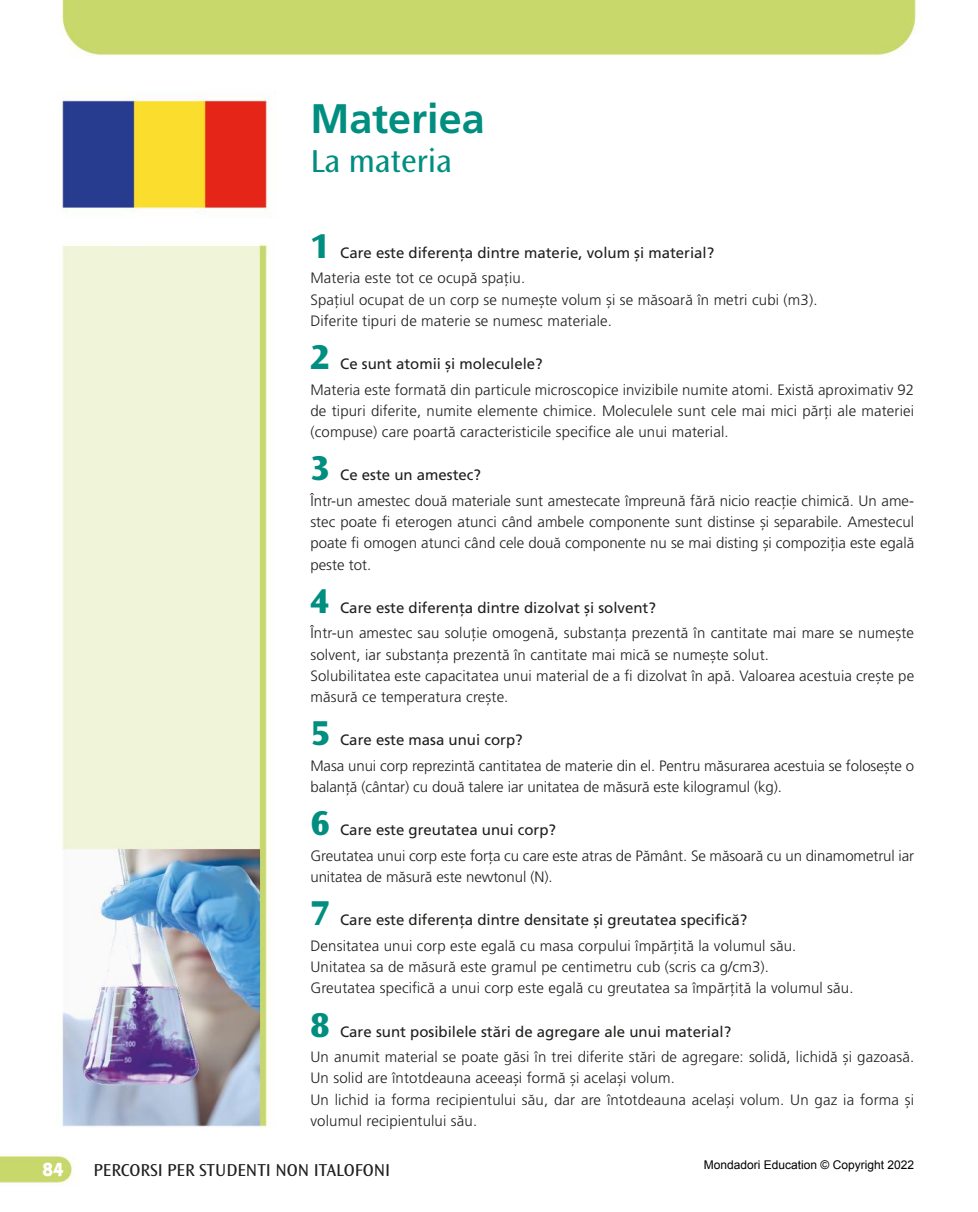
<style>
.page{position:relative;width:978px;height:1212px;background:#fff}
.page>*{position:absolute;margin:0;border:0;box-sizing:border-box;transform-origin:0 0}
.t1{font:700 41.25px "Frutiger LT Pro";color:#008e80}
.t2{font:800 36px "Ocean Sans Std";color:#008e80}
.t3{font:33px "Ocean Sans Std";color:#008e80}
.t4{font:700 19.2px "ITC Kabel Std";color:#fff}
.t5{font:18px "Ocean Sans Std";color:#20201e}
.t6{font:300 15px/21.1px "Frutiger LT Pro";letter-spacing:.01em;color:#20201e}
.t7{font:15px "Frutiger LT Pro";color:#20201e}
.t8{font:12px "Arial";color:#000}
</style>
<div class="page">
<img style="left:0;top:0;width:920px;height:1184px">
<h1 class="t1" style="left:310px;top:102px;width:176px">Materiea</h1>
<h3 class="t3" style="left:310px;top:148px;width:143px">La materia</h3>
<h2 class="t2" style="left:310px;top:224px;width:21px">1</h2>
<p class="t7" style="left:340px;top:246px;width:376px">Care este diferența dintre materie, volum și material?</p>
<p class="t6" style="left:310px;top:268px;width:509px">Materia este tot ce ocupă spațiu.<br>Spațiul ocupat de un corp se numește volum și se măsoară în metri cubi (m3).<br>Diferite tipuri de materie se numesc materiale.</p>
<h2 class="t2" style="left:310px;top:336px;width:21px">2</h2>
<p class="t7" style="left:340px;top:358px;width:204px">Ce sunt atomii și moleculele?</p>
<p class="t6" style="left:310px;top:379px;width:605px;text-align:justify">Materia este formată din particule microscopice invizibile numite atomi. Există aproximativ 92 de tipuri diferite, numite elemente chimice. Moleculele sunt cele mai mici părți ale materiei (compuse) care poartă caracteristicile specifice ale unui material.</p>
<h2 class="t2" style="left:310px;top:447px;width:21px">3</h2>
<p class="t7" style="left:340px;top:469px;width:142px">Ce este un amestec?</p>
<p class="t6" style="left:310px;top:490px;width:605px;text-align:justify">Într-un amestec două materiale sunt amestecate împreună fără nicio reacție chimică. Un ame&shy;stec poate fi eterogen atunci când ambele componente sunt distinse și separabile. Amestecul poate fi omogen atunci când cele două componente nu se mai disting și compoziția este egală peste tot.</p>
<h2 class="t2" style="left:310px;top:579px;width:21px">4</h2>
<p class="t7" style="left:340px;top:601px;width:317px">Care este diferența dintre dizolvat și solvent?</p>
<p class="t6" style="left:310px;top:623px;width:605px">Într-un amestec sau soluție omogenă, substanța prezentă în cantitate mai mare se numește solvent, iar substanța prezentă în cantitate mai mică se numește solut.<br>Solubilitatea este capacitatea unui material de a fi dizolvat în apă. Valoarea acestuia crește pe măsură ce temperatura crește.</p>
<h2 class="t2" style="left:310px;top:712px;width:21px">5</h2>
<p class="t7" style="left:340px;top:734px;width:184px">Care este masa unui corp?</p>
<p class="t6" style="left:310px;top:755px;width:605px">Masa unui corp reprezintă cantitatea de materie din el. Pentru măsurarea acestuia se folosește o balanță (cântar) cu două talere iar unitatea de măsură este kilogramul (kg).</p>
<h2 class="t2" style="left:310px;top:802px;width:21px">6</h2>
<p class="t7" style="left:340px;top:824px;width:217px">Care este greutatea unui corp?</p>
<p class="t6" style="left:310px;top:845px;width:605px">Greutatea unui corp este forța cu care este atras de Pământ. Se măsoară cu un dinamometrul iar unitatea de măsură este newtonul (N).</p>
<h2 class="t2" style="left:310px;top:892px;width:21px">7</h2>
<p class="t7" style="left:340px;top:914px;width:409px">Care este diferența dintre densitate și greutatea specifică?</p>
<p class="t6" style="left:310px;top:935px;width:545px">Densitatea unui corp este egală cu masa corpului împărțită la volumul său.<br>Unitatea sa de măsură este gramul pe centimetru cub (scris ca g/cm3).<br>Greutatea specifică a unui corp este egală cu greutatea sa împărțită la volumul său.</p>
<h2 class="t2" style="left:310px;top:1003px;width:21px">8</h2>
<p class="t7" style="left:340px;top:1025px;width:392px">Care sunt posibilele stări de agregare ale unui material?</p>
<p class="t6" style="left:310px;top:1046px;width:605px">Un anumit material se poate găsi în trei diferite stări de agregare: solidă, lichidă și gazoasă.<br>Un solid are întotdeauna aceeași formă și același volum.<br>Un lichid ia forma recipientului său, dar are întotdeauna același volum. Un gaz ia forma și volumul recipientului său.</p>
<p class="t4" style="left:43px;top:1158px;width:23px">84</p>
<p class="t5" style="left:94px;top:1162px;width:298px">PERCORSI PER STUDENTI NON ITALOFONI</p>
<p class="t8" style="left:704px;top:1156px;width:212px">Mondadori Education © Copyright 2022</p>
</div>
